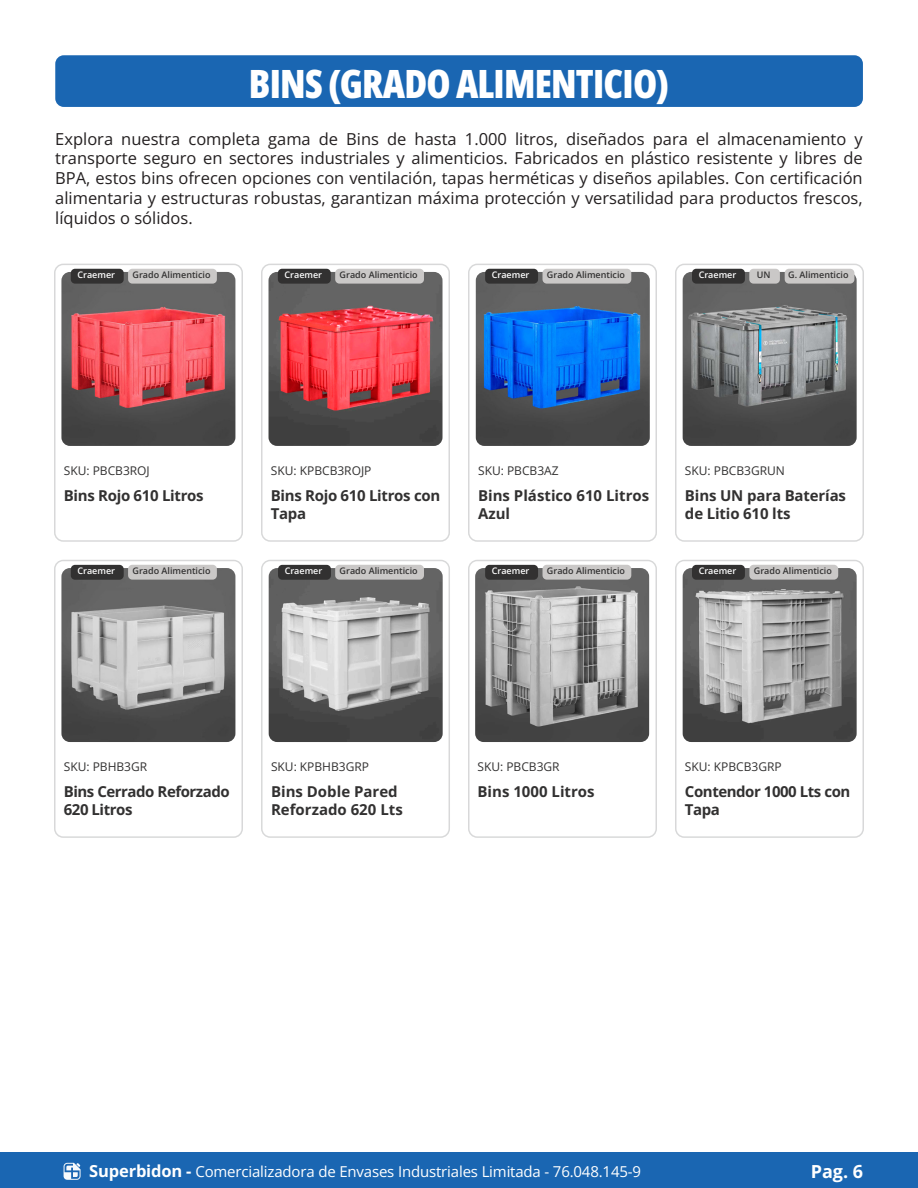
<style>
.page{position:relative;width:918px;height:1188px;background:#fff}
.page>*{position:absolute;margin:0;border:0;box-sizing:border-box;transform-origin:0 0}
.t1{font:800 39px "Open Sans Condensed";letter-spacing:-.02em;color:#fff}
.t2{font:700 18px "Open Sans";color:#fff}
.t3{font:16.5px/19.8px "Open Sans";color:#231f20;text-align:justify}
.t4{font:700 15px/18px "Open Sans";letter-spacing:-.01em;color:#323131}
.t5{font:15px "Open Sans";letter-spacing:-.01em;color:#fff}
.t6{font:700 15px/18px "Open Sans";letter-spacing:-.03em;color:#323131}
.t7{font:12px "Open Sans";color:#323131}
.t8{font:600 9px "Open Sans";color:#323131}
.t9{font:600 9px "Open Sans";color:#fff}
.s1{font-weight:700;font-size:16.5px}
</style>
<div class="page">
<div style="left:54px;top:560px;width:189px;height:278px;border:2px solid #393d3f;border-radius:9px"></div>
<div style="left:0;top:1153px;width:918px;height:35px;background:#1a66b2"></div>
<svg style="left:64px;top:1163px;width:16px;height:17px"></svg>
<div style="left:55px;top:55px;width:808px;height:52px;background:#1a66b2;border-radius:9px"></div>
<div style="left:54px;top:264px;width:189px;height:278px;border:2px solid #393d3f;border-radius:9px"></div>
<img style="left:61px;top:272px;width:174px;height:174px">
<div style="left:71px;top:269px;width:53px;height:15px;background:#323131;border-radius:4px"></div>
<div style="left:128px;top:269px;width:89px;height:15px;background:#cac8c7;border-radius:4px"></div>
<div style="left:261px;top:264px;width:189px;height:278px;border:2px solid #393d3f;border-radius:9px"></div>
<img style="left:269px;top:272px;width:174px;height:174px">
<div style="left:278px;top:269px;width:53px;height:15px;background:#323131;border-radius:4px"></div>
<div style="left:468px;top:264px;width:189px;height:278px;border:2px solid #393d3f;border-radius:9px"></div>
<img style="left:476px;top:272px;width:174px;height:174px">
<div style="left:485px;top:269px;width:53px;height:15px;background:#323131;border-radius:4px"></div>
<div style="left:675px;top:264px;width:189px;height:278px;border:2px solid #393d3f;border-radius:9px"></div>
<img style="left:683px;top:272px;width:174px;height:174px">
<div style="left:692px;top:269px;width:53px;height:15px;background:#323131;border-radius:4px"></div>
<div style="left:749px;top:269px;width:31px;height:15px;background:#cac8c7;border-radius:4px"></div>
<img style="left:61px;top:568px;width:174px;height:174px">
<div style="left:71px;top:565px;width:53px;height:15px;background:#323131;border-radius:4px"></div>
<div style="left:261px;top:560px;width:189px;height:278px;border:2px solid #393d3f;border-radius:9px"></div>
<img style="left:269px;top:568px;width:174px;height:174px">
<div style="left:278px;top:565px;width:53px;height:15px;background:#323131;border-radius:4px"></div>
<div style="left:675px;top:560px;width:189px;height:278px;border:2px solid #393d3f;border-radius:9px"></div>
<img style="left:683px;top:568px;width:174px;height:174px">
<div style="left:692px;top:565px;width:53px;height:15px;background:#323131;border-radius:4px"></div>
<div style="left:468px;top:560px;width:189px;height:278px;border:2px solid #393d3f;border-radius:9px"></div>
<img style="left:475px;top:568px;width:174px;height:174px">
<div style="left:485px;top:565px;width:53px;height:15px;background:#323131;border-radius:4px"></div>
<div style="left:128px;top:565px;width:89px;height:15px;background:#cac8c7;border-radius:4px"></div>
<div style="left:335px;top:565px;width:89px;height:15px;background:#cac8c7;border-radius:4px"></div>
<div style="left:543px;top:565px;width:88px;height:15px;background:#cac8c7;border-radius:4px"></div>
<div style="left:749px;top:565px;width:89px;height:15px;background:#cac8c7;border-radius:4px"></div>
<div style="left:335px;top:269px;width:89px;height:15px;background:#cac8c7;border-radius:4px"></div>
<div style="left:543px;top:269px;width:88px;height:15px;background:#cac8c7;border-radius:4px"></div>
<div style="left:785px;top:269px;width:69px;height:15px;background:#cac8c7;border-radius:4px"></div>
<p class="t1" style="left:249px;top:54px;width:422px">BINS (GRADO ALIMENTICIO)</p>
<p class="t3" style="left:55px;top:128px;width:809px">Explora nuestra completa gama de Bins de hasta 1.000 litros, diseñados para el almacenamiento y transporte seguro en sectores industriales y alimenticios. Fabricados en plástico resistente y libres de BPA, estos bins ofrecen opciones con ventilación, tapas herméticas y diseños apilables. Con certificación alimentaria y estructuras robustas, garantizan máxima protección y versatilidad para productos frescos, líquidos o sólidos.</p>
<p class="t9" style="left:77px;top:269px;width:39px">Craemer</p>
<p class="t8" style="left:133px;top:269px;width:80px">Grado Alimenticio</p>
<p class="t9" style="left:285px;top:269px;width:39px">Craemer</p>
<p class="t8" style="left:340px;top:269px;width:80px">Grado Alimenticio</p>
<p class="t8" style="left:547px;top:269px;width:80px">Grado Alimenticio</p>
<p class="t8" style="left:788px;top:269px;width:62px">G. Alimenticio</p>
<p class="t9" style="left:492px;top:269px;width:39px">Craemer</p>
<p class="t9" style="left:699px;top:269px;width:39px">Craemer</p>
<p class="t8" style="left:757px;top:269px;width:15px">UN</p>
<p class="t7" style="left:64px;top:462px;width:88px">SKU: PBCB3ROJ</p>
<p class="t4" style="left:64px;top:486px;width:141px">Bins Rojo 610 Litros</p>
<p class="t7" style="left:271px;top:462px;width:102px">SKU: KPBCB3ROJP</p>
<p class="t4" style="left:271px;top:486px;width:171px">Bins Rojo 610 Litros con<br>Tapa</p>
<p class="t7" style="left:478px;top:462px;width:82px">SKU: PBCB3AZ</p>
<p class="t4" style="left:478px;top:486px;width:173px">Bins Plástico 610 Litros<br>Azul</p>
<p class="t7" style="left:685px;top:462px;width:102px">SKU: PBCB3GRUN</p>
<p class="t4" style="left:685px;top:486px;width:163px">Bins UN para Baterías de Litio 610 lts</p>
<p class="t9" style="left:77px;top:565px;width:39px">Craemer</p>
<p class="t8" style="left:133px;top:565px;width:80px">Grado Alimenticio</p>
<p class="t8" style="left:340px;top:565px;width:80px">Grado Alimenticio</p>
<p class="t9" style="left:492px;top:565px;width:39px">Craemer</p>
<p class="t8" style="left:547px;top:565px;width:80px">Grado Alimenticio</p>
<p class="t8" style="left:754px;top:565px;width:80px">Grado Alimenticio</p>
<p class="t9" style="left:699px;top:565px;width:39px">Craemer</p>
<p class="t9" style="left:285px;top:565px;width:39px">Craemer</p>
<p class="t7" style="left:64px;top:759px;width:85px">SKU: PBHB3GR</p>
<p class="t6" style="left:64px;top:782px;width:168px">Bins Cerrado Reforzado<br>620 Litros</p>
<p class="t7" style="left:271px;top:759px;width:100px">SKU: KPBHB3GRP</p>
<p class="t4" style="left:271px;top:782px;width:133px">Bins Doble Pared<br>Reforzado 620 Lts</p>
<p class="t7" style="left:477px;top:759px;width:84px">SKU: PBCB3GR</p>
<p class="t4" style="left:477px;top:782px;width:119px">Bins 1000 Litros</p>
<p class="t7" style="left:685px;top:759px;width:98px">SKU: KPBCB3GRP</p>
<p class="t6" style="left:685px;top:782px;width:167px">Contendor 1000 Lts con<br>Tapa</p>
<p class="t5" style="left:89px;top:1161px;width:553px"><span class="s1">Superbidon -</span> Comercializadora de Envases Industriales Limitada - 76.048.145-9</p>
<p class="t2" style="left:811px;top:1159px;width:54px">Pag. 6</p>
</div>
